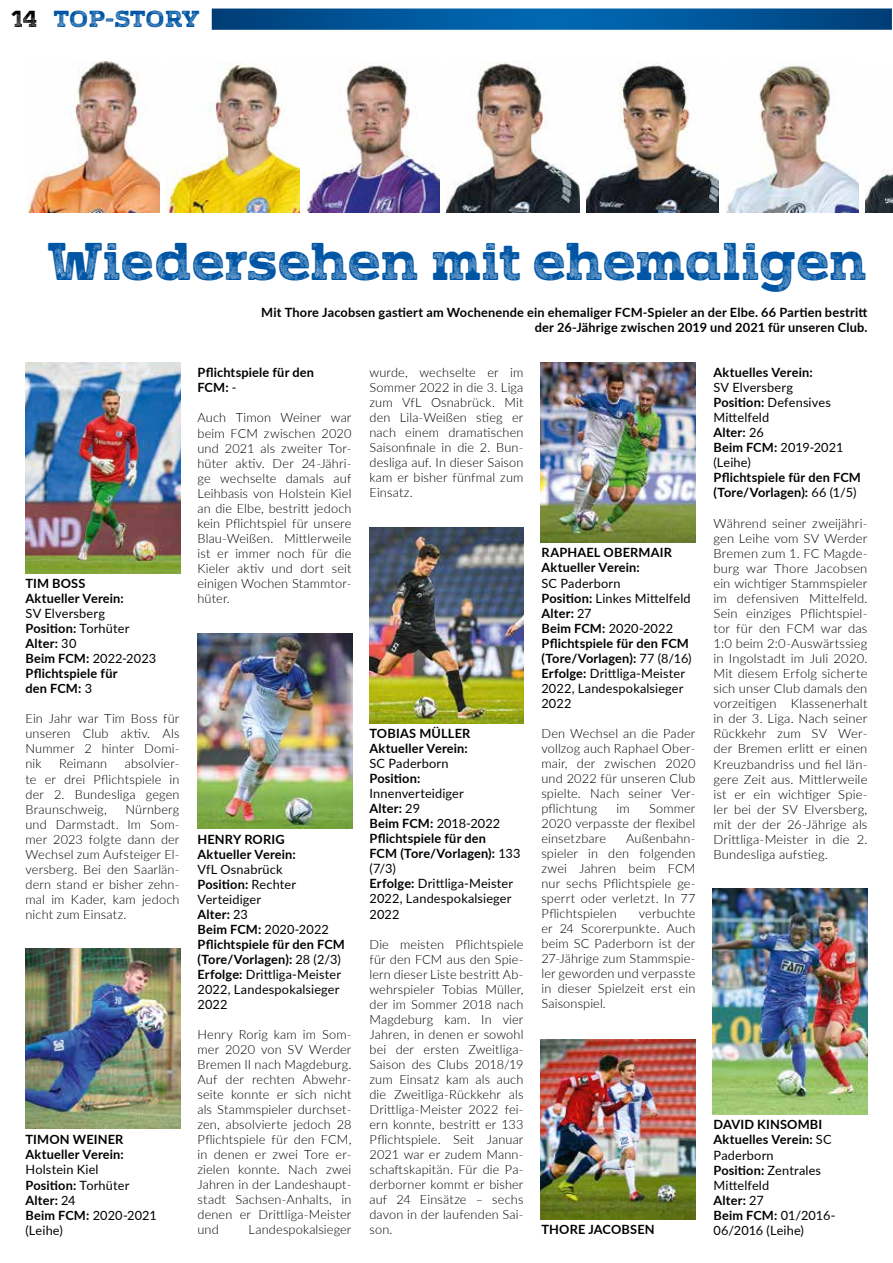
<style>
.page{position:relative;width:893px;height:1263px;background:#fff}
.page>*{position:absolute;margin:0;border:0;box-sizing:border-box;transform-origin:0 0}
.t1{font:48px "Vezus Serif Texture One";letter-spacing:-.03em;color:#0056a4}
.t2{font:21px "Vezus Serif Texture One";letter-spacing:.005em;color:#0056a4}
.t3{font:300 12.75px/15px "Lato";letter-spacing:.01em;color:#000;text-align:justify}
.t4{font:12.75px/15px "Lato";letter-spacing:.01em;color:#000}
.t5{font:700 12.75px/15px "Lato";letter-spacing:.015em;color:#000}
.s1{color:#000}
.s2{font-weight:400}
.s3{font-weight:700}
</style>
<div class="page">
<svg style="left:212px;top:9px;width:680px;height:21px;background:#025698"></svg>
<img style="left:27px;top:62px;width:133px;height:150px">
<img style="left:446px;top:62px;width:133px;height:150px">
<img style="left:306px;top:65px;width:133px;height:147px">
<img style="left:726px;top:64px;width:133px;height:148px">
<img style="left:865px;top:169px;width:28px;height:43px">
<img style="left:167px;top:63px;width:133px;height:149px">
<img style="left:586px;top:62px;width:133px;height:150px">
<img style="left:26px;top:362px;width:154px;height:211px">
<img style="left:26px;top:948px;width:154px;height:181px">
<img style="left:541px;top:362px;width:155px;height:181px">
<img style="left:197px;top:633px;width:155px;height:195px">
<img style="left:541px;top:1040px;width:155px;height:180px">
<img style="left:713px;top:889px;width:154px;height:225px">
<img style="left:369px;top:528px;width:155px;height:195px">
<h2 class="t2" style="left:12px;top:5px;width:189px"><span class="s1">14</span> TOP-STORY</h2>
<h1 class="t1" style="left:48px;top:229px;width:821px">Wiedersehen mit ehemaligen</h1>
<p class="t5" style="left:261px;top:305px;width:608px;text-align:right">Mit Thore Jacobsen gastiert am Wochenende ein ehemaliger FCM-Spieler an der Elbe. 66 Partien bestritt der 26-Jährige zwischen 2019 und 2021 für unseren Club.</p>
<p class="t5" style="left:26px;top:575px;width:100px">TIM BOSS<br>Aktueller Verein:</p>
<p class="t5" style="left:26px;top:605px;width:132px"><span class="s2">SV Elversberg<br></span>Position: <span class="s2">Torhüter<br></span>Alter: <span class="s2">30<br></span>Beim FCM: <span class="s2">2022-2023<br></span>Pflichtspiele für<br>den FCM: <span class="s2">3</span></p>
<p class="t3" style="left:26px;top:711px;width:155px">Ein Jahr war Tim Boss für unseren Club aktiv. Als Nummer 2 hinter Domi&shy;nik</p>
<p class="t3" style="left:26px;top:756px;width:155px;text-indent:99px">absolvier&shy;te er drei Pflichtspiele in der 2. Bundesliga gegen Braunschweig,</p>
<p class="t3" style="left:59px;top:756px;width:50px">Reimann</p>
<p class="t3" style="left:26px;top:801px;width:155px;text-indent:100px">Nürnberg und Darmstadt. Im Som&shy;mer 2023 folgte dann der Wechsel zum Aufsteiger El&shy;versberg. Bei den Saarlän&shy;dern stand er bisher zehn&shy;mal im Kader, kam jedoch nicht zum Einsatz.</p>
<p class="t5" style="left:26px;top:1132px;width:100px">TIMON WEINER<br>Aktueller Verein:</p>
<p class="t4" style="left:26px;top:1162px;width:133px">Holstein Kiel<br><span class="s3">Position:</span> Torhüter<br><span class="s3">Alter:</span> 24<br><span class="s3">Beim FCM:</span> 2020-2021 (Leihe)</p>
<p class="t5" style="left:197px;top:365px;width:118px">Pflichtspiele für den<br>FCM: <span class="s2">-</span></p>
<p class="t3" style="left:197px;top:410px;width:155px">Auch Timon Weiner war beim FCM zwischen 2020 und 2021 als zweiter Tor&shy;hüter aktiv. Der 24-Jähri&shy;ge wechselte damals auf Leihbasis von Holstein Kiel an die Elbe, bestritt jedoch kein Pflichtspiel für unsere Blau-Weißen. Mittlerweile ist er immer noch für die Kieler aktiv und dort seit einigen Wochen Stammtor&shy;hüter.</p>
<p class="t5" style="left:197px;top:831px;width:100px">HENRY RORIG<br>Aktueller Verein:</p>
<p class="t4" style="left:197px;top:861px;width:149px">VfL Osnabrück<br><span class="s3">Position:</span> Rechter<br>Verteidiger<br><span class="s3">Alter:</span> 23<br><span class="s3">Beim FCM:</span> 2020-2022<br><span class="s3">Pflichtspiele für den FCM (Tore/Vorlagen):</span> 28 (2/3)<br><span class="s3">Erfolge:</span> Drittliga-Meister<br>2022, Landespokalsieger<br>2022</p>
<p class="t3" style="left:197px;top:1026px;width:155px">Henry Rorig kam im Som&shy;mer 2020 von SV Werder Bremen II nach Magdeburg.<br>Auf der rechten Abwehr&shy;seite konnte er sich nicht als Stammspieler durchset&shy;zen, absolvierte jedoch 28<br>Pflichtspiele für den FCM, in denen er zwei Tore er&shy;zielen konnte. Nach zwei Jahren in der Landeshaupt&shy;stadt Sachsen-Anhalts, in denen er Drittliga-Meister und</p>
<p class="t3" style="left:249px;top:1222px;width:104px">Landespokalsieger</p>
<p class="t3" style="left:369px;top:365px;width:155px">wurde, wechselte er im Sommer 2022 in die 3. Liga zum VfL Osnabrück. Mit den Lila-Weißen stieg er nach einem dramatischen Saisonfinale in die 2. Bun&shy;desliga auf. In dieser Saison kam er bisher fünfmal zum Einsatz.</p>
<p class="t5" style="left:369px;top:725px;width:102px">TOBIAS MÜLLER<br>Aktueller Verein:</p>
<p class="t4" style="left:369px;top:755px;width:81px">SC Paderborn</p>
<p class="t5" style="left:369px;top:770px;width:52px">Position:</p>
<p class="t4" style="left:369px;top:785px;width:153px">Innenverteidiger<br><span class="s3">Alter:</span> 29<br><span class="s3">Beim FCM:</span> 2018-2022<br><span class="s3">Pflichtspiele für den<br>FCM (Tore/Vorlagen):</span> 133 (7/3)<br><span class="s3">Erfolge:</span> Drittliga-Meister<br>2022, Landespokalsieger<br>2022</p>
<p class="t3" style="left:369px;top:936px;width:155px">Die meisten Pflichtspiele für den FCM aus den Spie&shy;lern dieser Liste bestritt Ab&shy;wehrspieler Tobias Müller, der im Sommer 2018 nach Magdeburg kam. In vier Jahren, in denen er sowohl bei der ersten Zweitliga-Saison des Clubs 2018/19 zum Einsatz kam als auch die Zweitliga-Rückkehr als Drittliga-Meister 2022 fei&shy;ern konnte, bestritt er 133<br>Pflichtspiele. Seit Januar 2021 war er zudem Mann&shy;schaftskapitän. Für die Pa&shy;derborner kommt er bisher auf 24 Einsätze – sechs davon in der laufenden Sai&shy;son.</p>
<p class="t5" style="left:541px;top:545px;width:132px">RAPHAEL OBERMAIR<br>Aktueller Verein:</p>
<p class="t4" style="left:541px;top:575px;width:152px">SC Paderborn<br><span class="s3">Position:</span> Linkes Mittelfeld<br><span class="s3">Alter:</span> 27<br><span class="s3">Beim FCM:</span> 2020-2022<br><span class="s3">Pflichtspiele für den FCM (Tore/Vorlagen):</span> 77 (8/16)<br><span class="s3">Erfolge:</span> Drittliga-Meister<br>2022, Landespokalsieger<br>2022</p>
<p class="t3" style="left:541px;top:725px;width:155px">Den Wechsel an die Pader vollzog auch Raphael Ober&shy;mair, der zwischen 2020 und 2022 für unseren Club spielte. Nach seiner Ver&shy;pflichtung</p>
<p class="t3" style="left:541px;top:800px;width:155px;text-indent:108px">Sommer 2020 verpasste der flexibel einsetzbare</p>
<p class="t3" style="left:617px;top:800px;width:15px">im</p>
<p class="t3" style="left:541px;top:830px;width:155px;text-indent:85px">Außenbahn&shy;spieler in den folgenden zwei Jahren beim FCM nur sechs Pflichtspiele ge&shy;sperrt oder verletzt. In 77<br>Pflichtspielen</p>
<p class="t3" style="left:541px;top:906px;width:155px;text-indent:97px">verbuchte er 24 Scorerpunkte. Auch beim SC Paderborn ist der 27-Jährige zum Stammspie&shy;ler geworden und verpasste in dieser Spielzeit erst ein Saisonspiel.</p>
<p class="t5" style="left:541px;top:1221px;width:115px">THORE JACOBSEN</p>
<p class="t5" style="left:713px;top:364px;width:101px">Aktuelles Verein:</p>
<p class="t4" style="left:713px;top:379px;width:131px">SV Elversberg<br><span class="s3">Position:</span> Defensives<br>Mittelfeld<br><span class="s3">Alter:</span> 26<br><span class="s3">Beim FCM:</span> 2019-2021 (Leihe)</p>
<p class="t5" style="left:713px;top:469px;width:149px">Pflichtspiele für den FCM (Tore/Vorlagen): <span class="s2">66 (1/5)</span></p>
<p class="t3" style="left:713px;top:515px;width:155px">Während seiner zweijähri&shy;gen Leihe vom SV Werder Bremen zum 1. FC Magde&shy;burg war Thore Jacobsen ein wichtiger Stammspieler im defensiven Mittelfeld.<br>Sein einziges Pflichtspiel&shy;tor für den FCM war das 1:0 beim 2:0-Auswärtssieg in Ingolstadt im Juli 2020.<br>Mit diesem Erfolg sicherte sich unser Club damals den vorzeitigen Klassenerhalt in der 3. Liga. Nach seiner Rückkehr zum SV Wer&shy;der Bremen erlitt er einen Kreuzbandriss und fiel län&shy;gere Zeit aus. Mittlerweile ist er ein wichtiger Spie&shy;ler bei der SV Elversberg, mit der der 26-Jährige als Drittliga-Meister in die 2.<br>Bundesliga aufstieg.</p>
<p class="t4" style="left:713px;top:1117px;width:123px"><span class="s3">DAVID KINSOMBI<br>Aktuelles Verein:</span> SC<br>Paderborn<br><span class="s3">Position:</span> Zentrales<br>Mittelfeld<br><span class="s3">Alter:</span> 27<br><span class="s3">Beim FCM:</span> 01/2016-<br>06/2016 (Leihe)</p>
</div>
